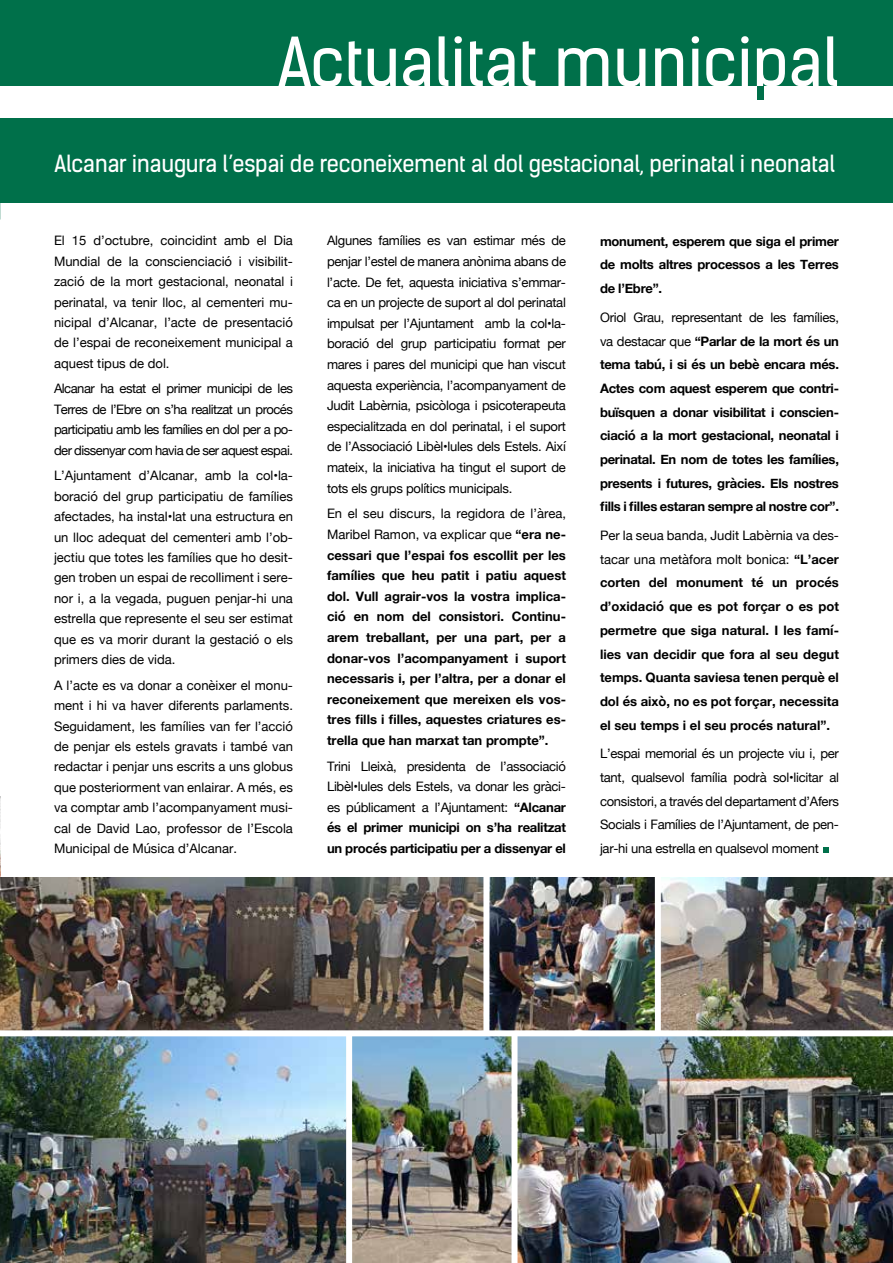
<style>
.page{position:relative;width:893px;height:1263px;background:#fff}
.page>*{position:absolute;margin:0;border:0;box-sizing:border-box;transform-origin:0 0}
.t1{font:64.5px "Kelson Sans";color:#fff}
.t2{font:52.5px "Helvetica Neue";color:#00704a}
.t3{font:22.5px "Kelson Sans";letter-spacing:-.01em;color:#fff}
.t4{font:13.05px/20.4px "Helvetica Neue";letter-spacing:-.02em;color:#000;text-align:justify}
.t5{font:700 13.05px/23.7px "Helvetica Neue";letter-spacing:-.01em;color:#000;text-align:justify}
.s1{font-weight:400}
.s2{font-weight:700}
</style>
<div class="page">
<div style="left:0;top:0;width:893px;height:85px;background:#00704a"></div>
<img style="left:0;top:877px;width:893px;height:153px">
<div style="left:0;top:119px;width:893px;height:84px;background:#00704a"></div>
<div style="left:757px;top:86px;width:6px;height:13px;background:#00704a"></div>
<img style="left:0;top:797px;width:1px;height:89px">
<img style="left:0;top:1036px;width:346px;height:227px">
<img style="left:0;top:119px;width:1px;height:100px">
<img style="left:352px;top:1036px;width:541px;height:227px">
<div style="left:511px;top:1033px;width:6px;height:230px;background:#fff"></div>
<div style="left:483px;top:869px;width:6px;height:164px;background:#fff"></div>
<div style="left:655px;top:869px;width:6px;height:164px;background:#fff"></div>
<h1 class="t1" style="left:278px;top:22px;width:563px">Actualitat municipal</h1>
<h3 class="t3" style="left:55px;top:150px;width:782px">Alcanar inaugura l’espai de reconeixement al dol gestacional, perinatal i neonatal</h3>
<p class="t4" style="left:54px;top:231px;width:240px">El 15 d’octubre, coincidint amb el Dia Mundial de la conscienciació i visibilit&shy;zació de la mort gestacional, neonatal i perinatal, va tenir lloc, al cementeri mu&shy;nicipal d’Alcanar, l’acte de presentació de l’espai de reconeixement municipal a aquest tipus de dol.</p>
<p class="t4" style="left:54px;top:379px;width:240px">Alcanar ha estat el primer municipi de les Terres de l’Ebre on s’ha realitzat un procés participatiu amb les famílies en dol per a po&shy;der dissenyar com havia de ser aquest espai.</p>
<p class="t4" style="left:54px;top:466px;width:240px">L’Ajuntament d’Alcanar, amb la col•la&shy;boració del grup participatiu de famílies afectades, ha instal•lat una estructura en un lloc adequat del cementeri amb l’ob&shy;jectiu que totes les famílies que ho desit&shy;gen troben un espai de recolliment i sere&shy;nor i, a la vegada, puguen penjar-hi una estrella que represente el seu ser estimat que es va morir durant la gestació o els primers dies de vida.</p>
<p class="t4" style="left:54px;top:675px;width:240px">A l’acte es va donar a conèixer el monu&shy;ment i hi va haver diferents parlaments.<br>Seguidament, les famílies van fer l’acció de penjar els estels gravats i també van redactar i penjar uns escrits a uns globus que posteriorment van enlairar. A més, es va comptar amb l’acompanyament musi&shy;cal de David Lao, professor de l’Escola Municipal de Música d’Alcanar.</p>
<p class="t4" style="left:327px;top:231px;width:241px">Algunes famílies es van estimar més de penjar l’estel de manera anònima abans de l’acte. De fet, aquesta iniciativa s’emmar&shy;ca en un projecte de suport al dol perinatal impulsat per l’Ajuntament amb la col•la&shy;boració del grup participatiu format per mares i pares del municipi que han viscut aquesta experiència, l’acompanyament de Judit Labèrnia, psicòloga i psicoterapeuta especialitzada en dol perinatal, i el suport de l’Associació Libèl•lules dels Estels. Així mateix, la iniciativa ha tingut el suport de tots els grups polítics municipals.</p>
<p class="t5" style="left:327px;top:504px;width:240px;line-height:20.5px"><span class="s1">En el seu discurs, la regidora de l’àrea, Maribel Ramon, va explicar que</span> “era ne&shy;cessari que l’espai fos escollit per les famílies que heu patit i patiu aquest dol. Vull agrair-vos la vostra implica&shy;ció en nom del consistori. Continu&shy;arem treballant, per una part, per a donar-vos l’acompanyament i suport necessaris i, per l’altra, per a donar el reconeixement que mereixen els vos&shy;tres fills i filles, aquestes criatures es&shy;trella que han marxat tan prompte”.</p>
<p class="t4" style="left:327px;top:756px;width:240px">Trini Lleixà, presidenta de l’associació Libèl•lules dels Estels, va donar les gràci&shy;es públicament a l’Ajuntament: <span class="s2">“Alcanar és el primer municipi on s’ha realitzat un procés participatiu per a dissenyar el</span></p>
<p class="t5" style="left:600px;top:229px;width:240px">monument, esperem que siga el primer de molts altres processos a les Terres de l’Ebre”.</p>
<p class="t5" style="left:600px;top:306px;width:240px"><span class="s1">Oriol Grau, representant de les famílies, va destacar que</span> “Parlar de la mort és un tema tabú, i si és un bebè encara més.<br>Actes com aquest esperem que contri&shy;buïsquen a donar visibilitat i conscien&shy;ciació a la mort gestacional, neonatal i perinatal. En nom de totes les famílies, presents i futures, gràcies. Els nostres fills i filles estaran sempre al nostre cor”.</p>
<p class="t5" style="left:600px;top:524px;width:240px"><span class="s1">Per la seua banda, Judit Labèrnia va des&shy;tacar una metàfora molt bonica:</span> “L’acer corten del monument té un procés d’oxidació que es pot forçar o es pot permetre que siga natural. I les famí&shy;lies van decidir que fora al seu degut temps. Quanta saviesa tenen perquè el dol és això, no es pot forçar, necessita el seu temps i el seu procés natural”.</p>
<p class="t4" style="left:600px;top:743px;width:240px;line-height:23.7px">L’espai memorial és un projecte viu i, per tant, qualsevol família podrà sol•licitar al consistori, a través del departament d’Afers Socials i Famílies de l’Ajuntament, de pen&shy;jar-hi una estrella en qualsevol moment</p>
<h2 class="t2" style="left:818px;top:796px;width:16px">.</h2>
</div>
